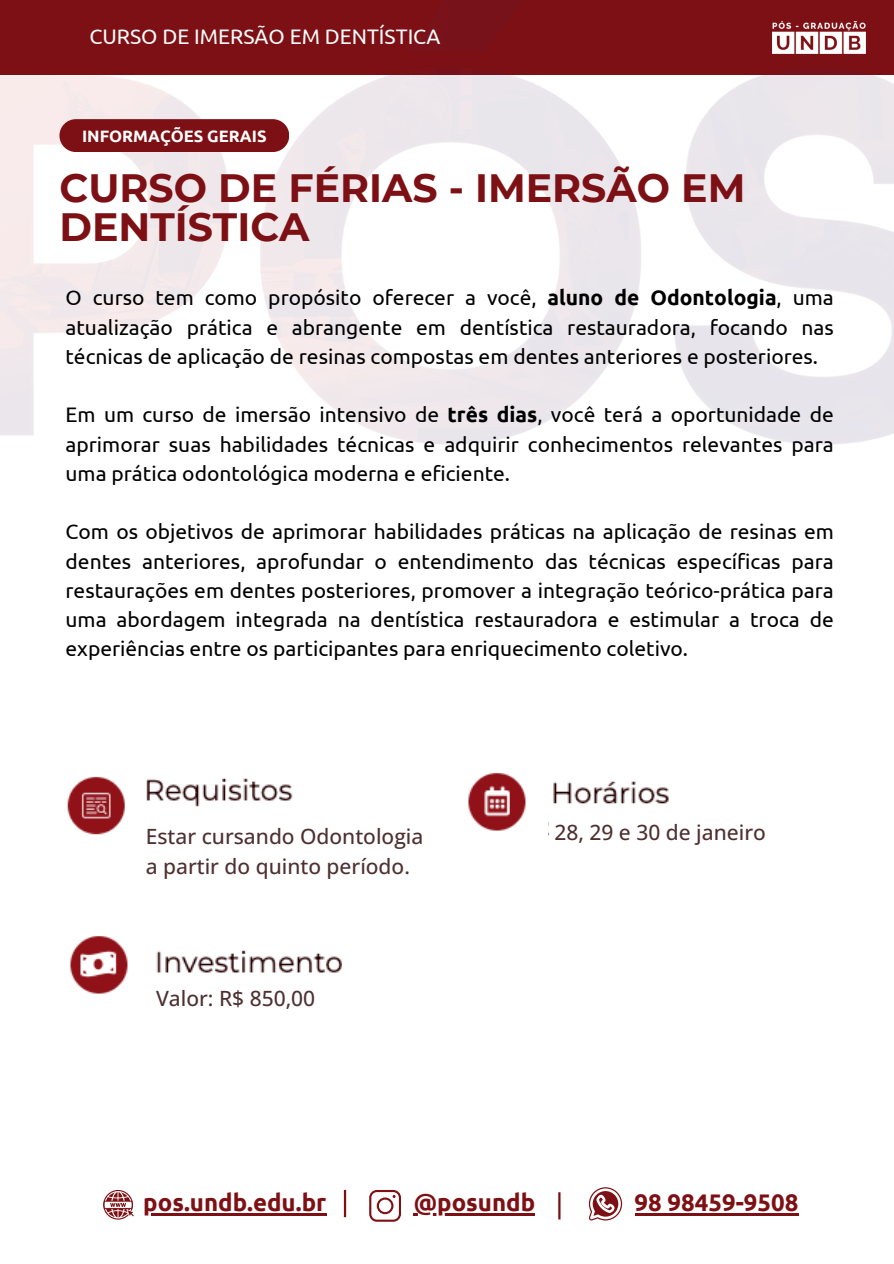
<style>
.page{position:relative;width:894px;height:1264px;background:#fff}
.page>*{position:absolute;margin:0;border:0;box-sizing:border-box;transform-origin:0 0}
.t1{font:700 39.45px/38.2px "Montserrat";color:#7d1014}
.t2{font:700 24px "Ubuntu";color:#7d1014}
.t3{font:21px/29.2px "Ubuntu";color:#000;text-align:justify}
.t4{font:500 21px/29.2px "Open Sans";color:#4e3030}
.t5{font:21px "Ubuntu";color:#fcfbfb}
.t6{font:700 16.5px "Ubuntu";color:#fff}
.s1{font-weight:700}
</style>
<div class="page">
<img style="left:0;top:0;width:893px;height:444px">
<div style="left:59px;top:119px;width:230px;height:33px;background:#7d1014;border-radius:16px"></div>
<img style="left:468px;top:773px;width:58px;height:58px">
<svg style="left:103px;top:1190px;width:31px;height:29px"></svg>
<hr style="left:344px;top:1189px;width:2px;height:28px;background:#7d1014">
<hr style="left:558px;top:1192px;width:2px;height:27px;background:#7d1014">
<svg style="left:369px;top:1190px;width:31px;height:31px"></svg>
<svg style="left:588px;top:1187px;width:34px;height:33px"></svg>
<hr style="left:143px;top:1213px;width:183px;height:2px;background:#7d1014">
<hr style="left:413px;top:1213px;width:122px;height:2px;background:#7d1014">
<hr style="left:634px;top:1213px;width:164px;height:2px;background:#7d1014">
<img style="left:67px;top:776px;width:58px;height:59px">
<img style="left:146px;top:778px;width:147px;height:29px">
<img style="left:553px;top:781px;width:116px;height:23px">
<img style="left:70px;top:936px;width:58px;height:58px">
<img style="left:156px;top:950px;width:186px;height:23px">
<p class="t5" style="left:89px;top:25px;width:352px">CURSO DE IMERSÃO EM DENTÍSTICA</p>
<p class="t6" style="left:82px;top:126px;width:186px">INFORMAÇÕES GERAIS</p>
<p class="t1" style="left:59px;top:169px;width:687px">CURSO DE FÉRIAS - IMERSÃO EM<br>DENTÍSTICA</p>
<h3 class="t3" style="left:65px;top:283px;width:769px">O curso tem como propósito oferecer a você, <span class="s1">aluno de Odontologia</span>, uma atualização prática e abrangente em dentística restauradora, focando nas técnicas de aplicação de resinas compostas em dentes anteriores e posteriores.</h3>
<p class="t3" style="left:65px;top:400px;width:769px">Em um curso de imersão intensivo de <span class="s1">três dias</span>, você terá a oportunidade de aprimorar suas habilidades técnicas e adquirir conhecimentos relevantes para uma prática odontológica moderna e eficiente.</p>
<h1 class="t3" style="left:65px;top:517px;width:769px">Com os objetivos de aprimorar habilidades práticas na aplicação de resinas em dentes anteriores, aprofundar o entendimento das técnicas específicas para restaurações em dentes posteriores, promover a integração teórico-prática para uma abordagem integrada na dentística restauradora e estimular a troca de experiências entre os participantes para enriquecimento coletivo.</h1>
<p class="t4" style="left:146px;top:821px;width:279px">Estar cursando Odontologia a partir do quinto período.</p>
<p class="t4" style="left:156px;top:982px;width:161px">Valor: R$ 850,00</p>
<h4 class="t4" style="left:554px;top:817px;width:213px">28, 29 e 30 de janeiro</h4>
<h5 class="t2" style="left:143px;top:1188px;width:184px">pos.undb.edu.br</h5>
<h5 class="t2" style="left:413px;top:1188px;width:123px">@posundb</h5>
<h5 class="t2" style="left:634px;top:1188px;width:165px">98 98459-9508</h5>
</div>
